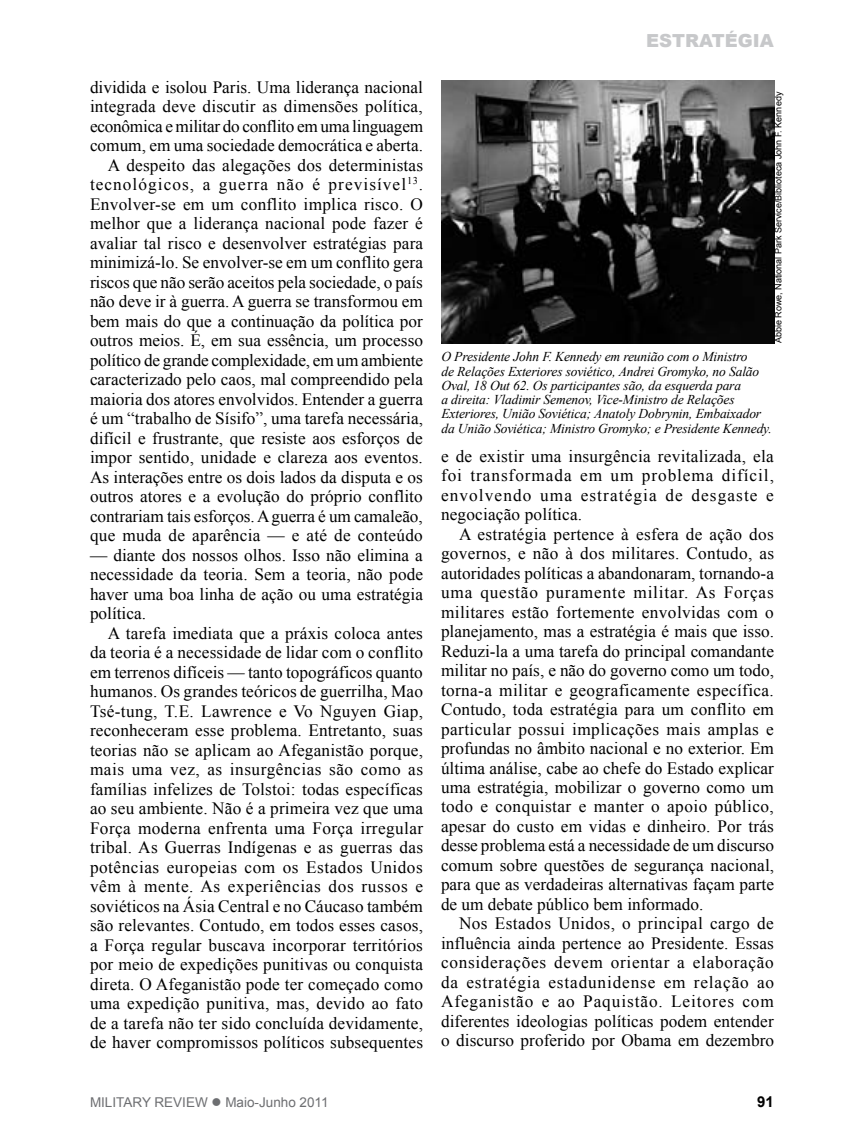
<style>
.page{position:relative;width:864px;height:1134px;background:#fff}
.page>*{position:absolute;margin:0;border:0;box-sizing:border-box;transform-origin:0 0}
.t1{font:900 18px "Arial";color:#c7c8ca}
.t2{font:17.25px/19.5px "Times New Roman";color:#000;text-align:justify}
.t3{font:700 15px "Arial";color:#000}
.t4{font:italic 13.5px/14.2px "Times New Roman";letter-spacing:-.01em;color:#000}
.t5{font:13.5px "Arial";color:#6d6e71}
.t6{font:9px "Arial";color:#000}
</style>
<div class="page">
<img style="left:441px;top:81px;width:333px;height:262px">
<p class="t2" style="left:90px;top:77px;width:335px;text-align:right">dividida e isolou Paris. Uma liderança nacional integrada deve discutir as dimensões política, econômica e militar do conflito em uma linguagem comum, em uma sociedade democrática e aberta.<br>A despeito das alegações dos deterministas tecnológicos, a guerra não é previsível<sup>13</sup>.<br>Envolver-se em um conflito implica risco. O melhor que a liderança nacional pode fazer é avaliar tal risco e desenvolver estratégias para minimizá-lo. Se envolver-se em um conflito gera riscos que não serão aceitos pela sociedade, o país não deve ir à guerra. A guerra se transformou em bem mais do que a continuação da política por outros meios. É, em sua essência, um processo político de grande complexidade, em um ambiente caracterizado pelo caos, mal compreendido pela maioria dos atores envolvidos. Entender a guerra é um “trabalho de Sísifo”, uma tarefa necessária, difícil e frustrante, que resiste aos esforços de impor sentido, unidade e clareza aos eventos.<br>As interações entre os dois lados da disputa e os outros atores e a evolução do próprio conflito contrariam tais esforços. A guerra é um camaleão, que muda de aparência — e até de conteúdo</p>
<p class="t2" style="left:90px;top:545px;width:335px">— diante dos nossos olhos. Isso não elimina a necessidade da teoria. Sem a teoria, não pode haver uma boa linha de ação ou uma estratégia política.</p>
<p class="t2" style="left:90px;top:623px;width:335px;text-indent:18px">A tarefa imediata que a práxis coloca antes da teoria é a necessidade de lidar com o conflito em terrenos difíceis — tanto topográficos quanto humanos. Os grandes teóricos de guerrilha, Mao Tsé-tung, T.E. Lawrence e Vo Nguyen Giap, reconheceram esse problema. Entretanto, suas teorias não se aplicam ao Afeganistão porque, mais uma vez, as insurgências são como as famílias infelizes de Tolstoi: todas específicas ao seu ambiente. Não é a primeira vez que uma Força moderna enfrenta uma Força irregular tribal. As Guerras Indígenas e as guerras das potências europeias com os Estados Unidos vêm à mente. As experiências dos russos e soviéticos na Ásia Central e no Cáucaso também são relevantes. Contudo, em todos esses casos, a Força regular buscava incorporar territórios por meio de expedições punitivas ou conquista direta. O Afeganistão pode ter começado como uma expedição punitiva, mas, devido ao fato de a tarefa não ter sido concluída devidamente, de haver compromissos políticos subsequentes</p>
<p class="t1" style="left:646px;top:27px;width:129px">ESTRATÉGIA</p>
<p class="t6" style="left:772px;top:343px;width:253px;rotate:-90deg">Abbie Rowe, National Park Service/Biblioteca John F. Kennedy</p>
<p class="t4" style="left:441px;top:349px;width:332px">O Presidente John F. Kennedy em reunião com o Ministro<br>de Relações Exteriores soviético, Andrei Gromyko, no Salão Oval, 18 Out 62. Os participantes são, da esquerda para<br>a direita: Vladimir Semenov, Vice-Ministro de Relações Exteriores, União Soviética; Anatoly Dobrynin, Embaixador da União Soviética; Ministro Gromyko; e Presidente Kennedy.</p>
<p class="t2" style="left:441px;top:446px;width:335px">e de existir uma insurgência revitalizada, ela foi transformada em um problema difícil, envolvendo uma estratégia de desgaste e negociação política.</p>
<p class="t2" style="left:441px;top:524px;width:335px;text-indent:18px">A estratégia pertence à esfera de ação dos governos, e não à dos militares. Contudo, as autoridades políticas a abandonaram, tornando-a uma questão puramente militar. As Forças militares estão fortemente envolvidas com o planejamento, mas a estratégia é mais que isso.<br>Reduzi-la a uma tarefa do principal comandante militar no país, e não do governo como um todo, torna-a militar e geograficamente específica.<br>Contudo, toda estratégia para um conflito em particular possui implicações mais amplas e profundas no âmbito nacional e no exterior. Em última análise, cabe ao chefe do Estado explicar uma estratégia, mobilizar o governo como um todo e conquistar e manter o apoio público, apesar do custo em vidas e dinheiro. Por trás desse problema está a necessidade de um discurso comum sobre questões de segurança nacional, para que as verdadeiras alternativas façam parte de um debate público bem informado.</p>
<p class="t2" style="left:441px;top:914px;width:335px;text-indent:18px">Nos Estados Unidos, o principal cargo de influência ainda pertence ao Presidente. Essas considerações devem orientar a elaboração da estratégia estadunidense em relação ao Afeganistão e ao Paquistão. Leitores com diferentes ideologias políticas podem entender o discurso proferido por Obama em dezembro</p>
<p class="t5" style="left:90px;top:1093px;width:240px">MILITARY REVIEW ● Maio-Junho 2011</p>
<p class="t3" style="left:757px;top:1092px;width:18px">91</p>
</div>
